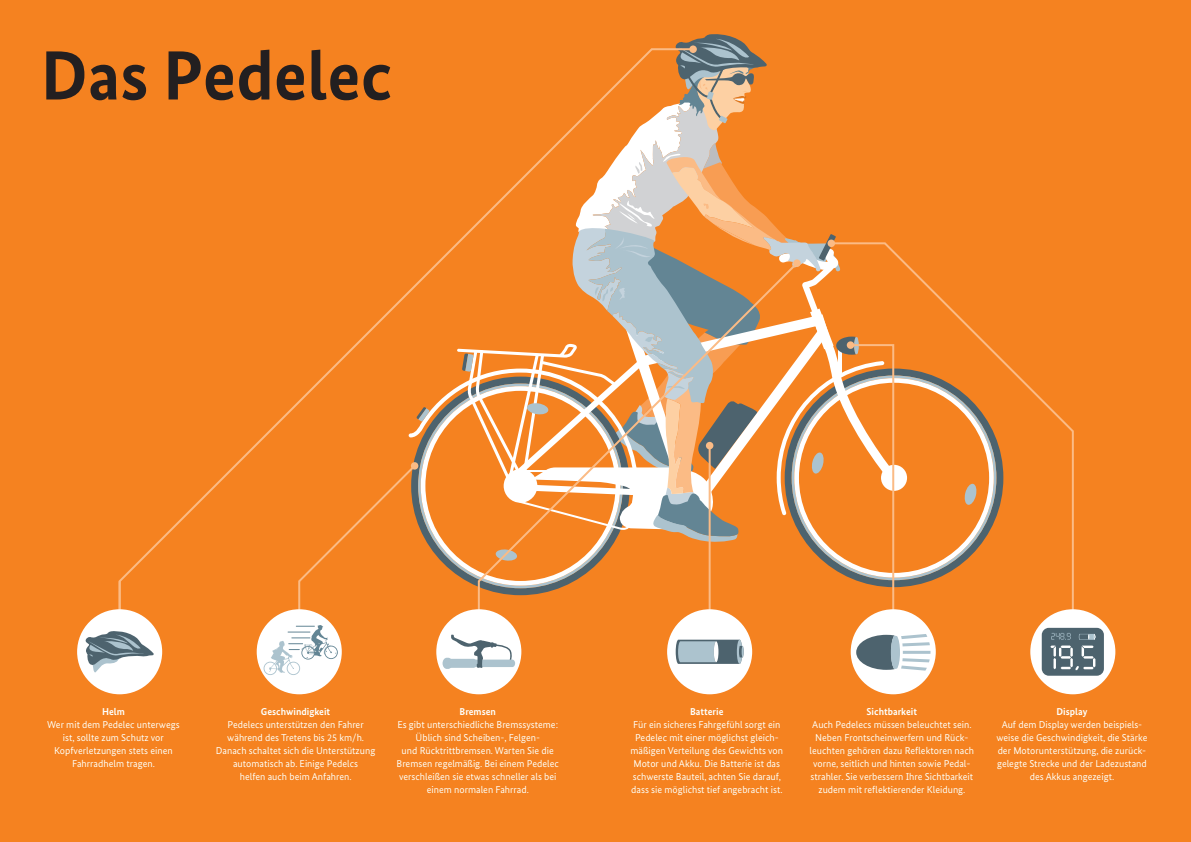
<style>
.page{position:relative;width:1191px;height:842px;background:#f58220}
.page>*{position:absolute;margin:0;border:0;box-sizing:border-box;transform-origin:0 0}
.t1{font:700 69.7px "Bundes Sans";color:#231f20}
.t2{font:10px/13px "Bundes Sans";color:#fff;text-align:center}
.t3{font:700 10px "Bundes Sans";color:#fff}
</style>
<div class="page">
<svg style="left:993px;top:350px;width:81px;height:265px"></svg>
<hr style="left:119px;top:581px;width:2px;height:36px;background:#fbbb85">
<div style="left:77px;top:609px;width:85px;height:85px;background:#fff;border-radius:50%"></div>
<svg style="left:83px;top:631px;width:71px;height:43px"></svg>
<div style="left:850px;top:609px;width:85px;height:85px;background:#fff;border-radius:50%"></div>
<svg style="left:856px;top:634px;width:74px;height:37px"></svg>
<div style="left:257px;top:609px;width:85px;height:85px;background:#fff;border-radius:50%"></div>
<div style="left:436px;top:609px;width:85px;height:85px;background:#fff;border-radius:50%"></div>
<svg style="left:442px;top:634px;width:73px;height:35px"></svg>
<div style="left:667px;top:609px;width:85px;height:85px;background:#fff;border-radius:50%"></div>
<svg style="left:675px;top:640px;width:68px;height:24px;background:#8ba0aa"></svg>
<div style="left:1030px;top:609px;width:85px;height:85px;background:#fff;border-radius:50%"></div>
<div style="left:1041px;top:628px;width:63px;height:48px;background:#4d636e;border-radius:7px"></div>
<svg style="left:1050px;top:633px;width:46px;height:37px"></svg>
<svg style="left:263px;top:625px;width:75px;height:50px"></svg>
<svg style="left:297px;top:34px;width:696px;height:585px"></svg>
<h1 class="t1" style="left:41px;top:33px;width:353px">Das Pedelec</h1>
<p class="t3" style="left:102px;top:705px;width:24px">Helm</p>
<p class="t2" style="left:47px;top:718px;width:134px">Wer mit dem Pedelec unterwegs ist, sollte zum Schutz vor<br>Kopfverletzungen stets einen<br>Fahrradhelm tragen.</p>
<p class="t3" style="left:261px;top:705px;width:71px">Geschwindigkeit</p>
<p class="t2" style="left:216px;top:718px;width:161px">Pedelecs unterstützen den Fahrer während des Tretens bis 25 km/h.<br>Danach schaltet sich die Unterstützung automatisch ab. Einige Pedelcs<br>helfen auch beim Anfahren.</p>
<p class="t3" style="left:459px;top:705px;width:38px">Bremsen</p>
<p class="t2" style="left:396px;top:718px;width:164px">Es gibt unterschiedliche Bremssysteme:<br>Üblich sind Scheiben-, Felgen-<br>und Rücktrittbremsen. Warten Sie die Bremsen regelmäßig. Bei einem Pedelec verschleißen sie etwas schneller als bei einem normalen Fahrrad.</p>
<p class="t3" style="left:866px;top:705px;width:52px">Sichtbarkeit</p>
<p class="t2" style="left:812px;top:718px;width:161px">Auch Pedelecs müssen beleuchtet sein.</p>
<p class="t2" style="left:809px;top:744px;width:166px">leuchten gehören dazu Reflektoren nach</p>
<p class="t2" style="left:810px;top:770px;width:164px">strahler. Sie verbessern Ihre Sichtbarkeit zudem mit reflektierender Kleidung.</p>
<p class="t3" style="left:690px;top:705px;width:35px">Batterie</p>
<p class="t2" style="left:633px;top:718px;width:149px">Für ein sicheres Fahrgefühl sorgt ein</p>
<p class="t2" style="left:630px;top:744px;width:154px;text-align:left">mäßigen Verteilung des Gewichts von Motor und Akku. Die Batterie ist das schwerste Bauteil, achten Sie darauf, dass sie möglichst tief angebracht ist.</p>
<p class="t2" style="left:635px;top:731px;width:145px">Pedelec mit einer möglichst gleich-</p>
<p class="t2" style="left:815px;top:731px;width:155px">Neben Frontscheinwerfern und Rück-</p>
<p class="t2" style="left:813px;top:757px;width:159px">vorne, seitlich und hinten sowie Pedal-</p>
<p class="t3" style="left:1056px;top:705px;width:32px">Display</p>
<p class="t2" style="left:996px;top:731px;width:152px">weise die Geschwindigkeit, die Stärke</p>
<p class="t2" style="left:997px;top:757px;width:151px">gelegte Strecke und der Ladezustand des Akkus angezeigt.</p>
<p class="t2" style="left:1001px;top:718px;width:142px">Auf dem Display werden beispiels-</p>
<p class="t2" style="left:997px;top:744px;width:150px">der Motorunterstützung, die zurück-</p>
</div>
